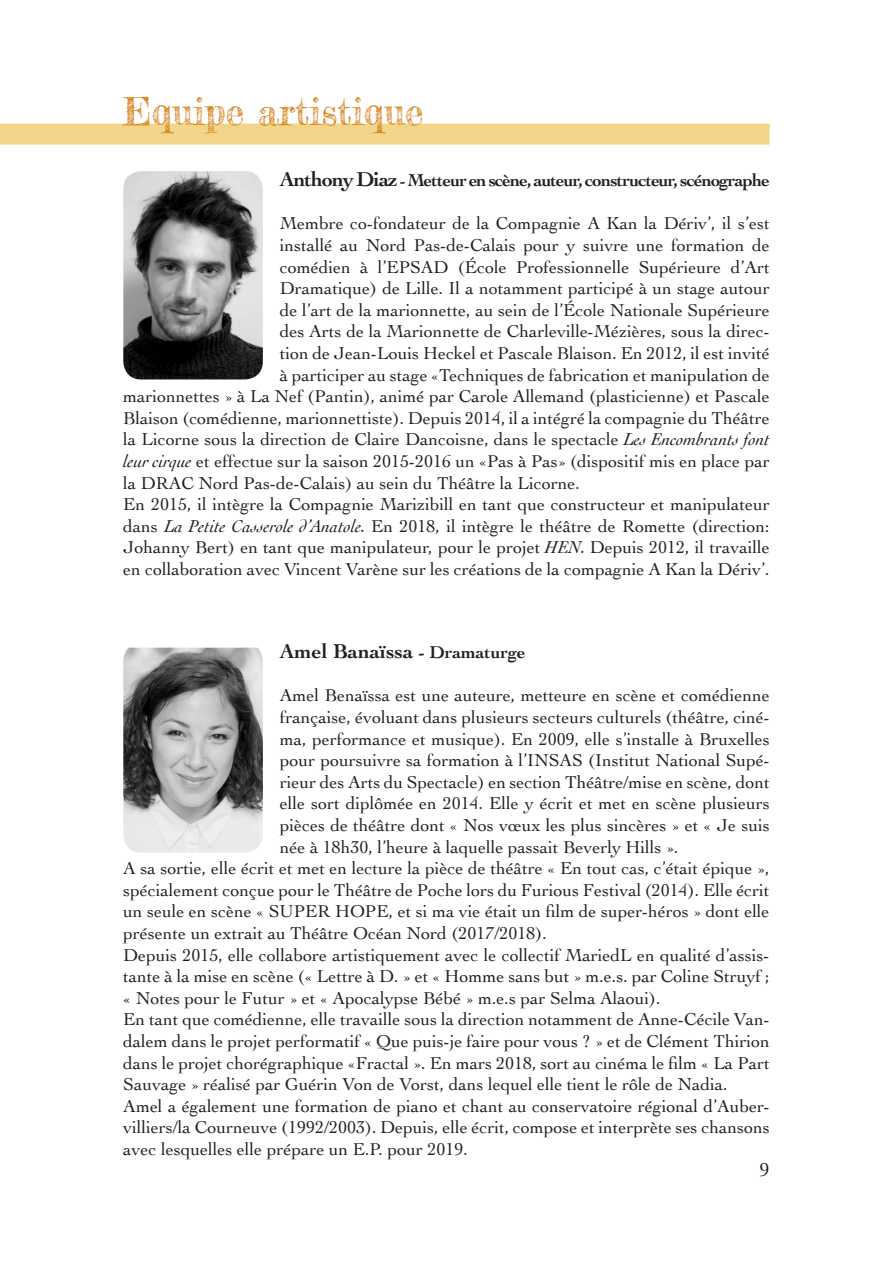
<style>
.page{position:relative;width:893px;height:1263px;background:#fff}
.page>*{position:absolute;margin:0;border:0;box-sizing:border-box;transform-origin:0 0}
.t1{font:37.5px "Frederickathe Great";color:#d88624}
.t2{font:700 21px "Cochin";color:#231f20}
.t3{font:19.5px "Cochin";color:#231f20}
.t4{font:18px "Cochin";color:#231f20}
.t5{font:700 18px "Cochin";letter-spacing:-.04em;color:#231f20}
.s1{font-size:21px}
.s2{font-size:16.5px}
.s3{font-style:italic}
.s4{font-size:18px}
</style>
<div class="page">
<div style="left:0;top:124px;width:770px;height:21px;background:#f2d588"></div>
<img style="left:123px;top:171px;width:140px;height:208px">
<img style="left:123px;top:648px;width:140px;height:204px">
<h1 class="t1" style="left:123px;top:88px;width:302px">Equipe artistique</h1>
<p class="t5" style="left:280px;top:168px;width:491px"><span class="s1">Anthony Diaz</span> <span class="s2">-</span> Metteur en scène, auteur, constructeur, scénographe</p>
<p class="t4" style="left:280px;top:211px;width:491px">Membre co-fondateur de la Compagnie A Kan la Dériv’, il s’est</p>
<p class="t4" style="left:280px;top:233px;width:491px">installé au Nord Pas-de-Calais pour y suivre une formation de</p>
<p class="t4" style="left:280px;top:254px;width:491px">comédien à l’EPSAD (École Professionnelle Supérieure d’Art</p>
<p class="t4" style="left:280px;top:276px;width:491px">Dramatique) de Lille. Il a notamment participé à un stage autour</p>
<p class="t4" style="left:280px;top:298px;width:491px">de l’art de la marionnette, au sein de l’École Nationale Supérieure</p>
<p class="t4" style="left:280px;top:319px;width:491px">des Arts de la Marionnette de Charleville-Mézières, sous la direc-</p>
<p class="t4" style="left:280px;top:341px;width:491px">tion de Jean-Louis Heckel et Pascale Blaison. En 2012, il est invité</p>
<p class="t4" style="left:280px;top:362px;width:491px">à participer au stage «Techniques de fabrication et manipulation de</p>
<p class="t4" style="left:123px;top:384px;width:648px">marionnettes » à La Nef (Pantin), animé par Carole Allemand (plasticienne) et Pascale</p>
<p class="t4" style="left:123px;top:406px;width:648px">Blaison (comédienne, marionnettiste). Depuis 2014, il a intégré la compagnie du Théâtre</p>
<p class="t4" style="left:123px;top:427px;width:648px">la Licorne sous la direction de Claire Dancoisne, dans le spectacle <span class="s3">Les Encombrants font</span></p>
<p class="t4" style="left:123px;top:449px;width:648px"><span class="s3">leur cirque</span> et effectue sur la saison 2015-2016 un «Pas à Pas» (dispositif mis en place par</p>
<p class="t4" style="left:123px;top:470px;width:458px">la DRAC Nord Pas-de-Calais) au sein du Théâtre la Licorne.</p>
<p class="t4" style="left:123px;top:492px;width:648px">En 2015, il intègre la Compagnie Marizibill en tant que constructeur et manipulateur</p>
<p class="t4" style="left:123px;top:514px;width:648px">dans <span class="s3">La Petite Casserole d’Anatole.</span> En 2018, il intègre le théâtre de Romette (direction:</p>
<p class="t4" style="left:123px;top:535px;width:648px">Johanny Bert) en tant que manipulateur, pour le projet <span class="s3">HEN.</span> Depuis 2012, il travaille</p>
<p class="t4" style="left:123px;top:557px;width:648px">en collaboration avec Vincent Varène sur les créations de la compagnie A Kan la Dériv’.</p>
<p class="t2" style="left:280px;top:637px;width:247px">Amel Banaïssa <span class="s4">- Dramaturge</span></p>
<p class="t4" style="left:280px;top:683px;width:491px">Amel Benaïssa est une auteure, metteure en scène et comédienne</p>
<p class="t4" style="left:280px;top:705px;width:491px">française, évoluant dans plusieurs secteurs culturels (théâtre, ciné-</p>
<p class="t4" style="left:280px;top:726px;width:491px">ma, performance et musique). En 2009, elle s’installe à Bruxelles</p>
<p class="t4" style="left:280px;top:748px;width:491px">pour poursuivre sa formation à l’INSAS (Institut National Supé-</p>
<p class="t4" style="left:280px;top:770px;width:491px">rieur des Arts du Spectacle) en section Théâtre/mise en scène, dont</p>
<p class="t4" style="left:280px;top:791px;width:491px">elle sort diplômée en 2014. Elle y écrit et met en scène plusieurs</p>
<p class="t4" style="left:280px;top:813px;width:491px">pièces de théâtre dont « Nos vœux les plus sincères » et « Je suis</p>
<p class="t4" style="left:280px;top:834px;width:400px">née à 18h30, l’heure à laquelle passait Beverly Hills ».</p>
<p class="t4" style="left:123px;top:856px;width:648px">A sa sortie, elle écrit et met en lecture la pièce de théâtre « En tout cas, c’était épique »,</p>
<p class="t4" style="left:123px;top:878px;width:648px">spécialement conçue pour le Théâtre de Poche lors du Furious Festival (2014). Elle écrit</p>
<p class="t4" style="left:123px;top:899px;width:648px">un seule en scène « SUPER HOPE, et si ma vie était un film de super-héros » dont elle</p>
<p class="t4" style="left:123px;top:921px;width:425px">présente un extrait au Théâtre Océan Nord (2017/2018).</p>
<p class="t4" style="left:123px;top:942px;width:648px">Depuis 2015, elle collabore artistiquement avec le collectif MariedL en qualité d’assis-</p>
<p class="t4" style="left:123px;top:964px;width:648px">tante à la mise en scène (« Lettre à D. » et « Homme sans but » m.e.s. par Coline Struyf ;</p>
<p class="t4" style="left:123px;top:986px;width:539px">« Notes pour le Futur » et « Apocalypse Bébé » m.e.s par Selma Alaoui).</p>
<p class="t4" style="left:123px;top:1007px;width:648px">En tant que comédienne, elle travaille sous la direction notamment de Anne-Cécile Van-</p>
<p class="t4" style="left:123px;top:1029px;width:648px">dalem dans le projet performatif « Que puis-je faire pour vous ? » et de Clément Thirion</p>
<p class="t4" style="left:123px;top:1050px;width:648px">dans le projet chorégraphique «Fractal ». En mars 2018, sort au cinéma le film « La Part</p>
<p class="t4" style="left:123px;top:1072px;width:606px">Sauvage » réalisé par Guérin Von de Vorst, dans lequel elle tient le rôle de Nadia.</p>
<p class="t4" style="left:123px;top:1094px;width:648px">Amel a également une formation de piano et chant au conservatoire régional d’Auber-</p>
<p class="t4" style="left:123px;top:1115px;width:648px">villiers/la Courneuve (1992/2003). Depuis, elle écrit, compose et interprète ses chansons</p>
<p class="t4" style="left:123px;top:1137px;width:346px">avec lesquelles elle prépare un E.P. pour 2019.</p>
<p class="t3" style="left:760px;top:1156px;width:11px">9</p>
</div>
